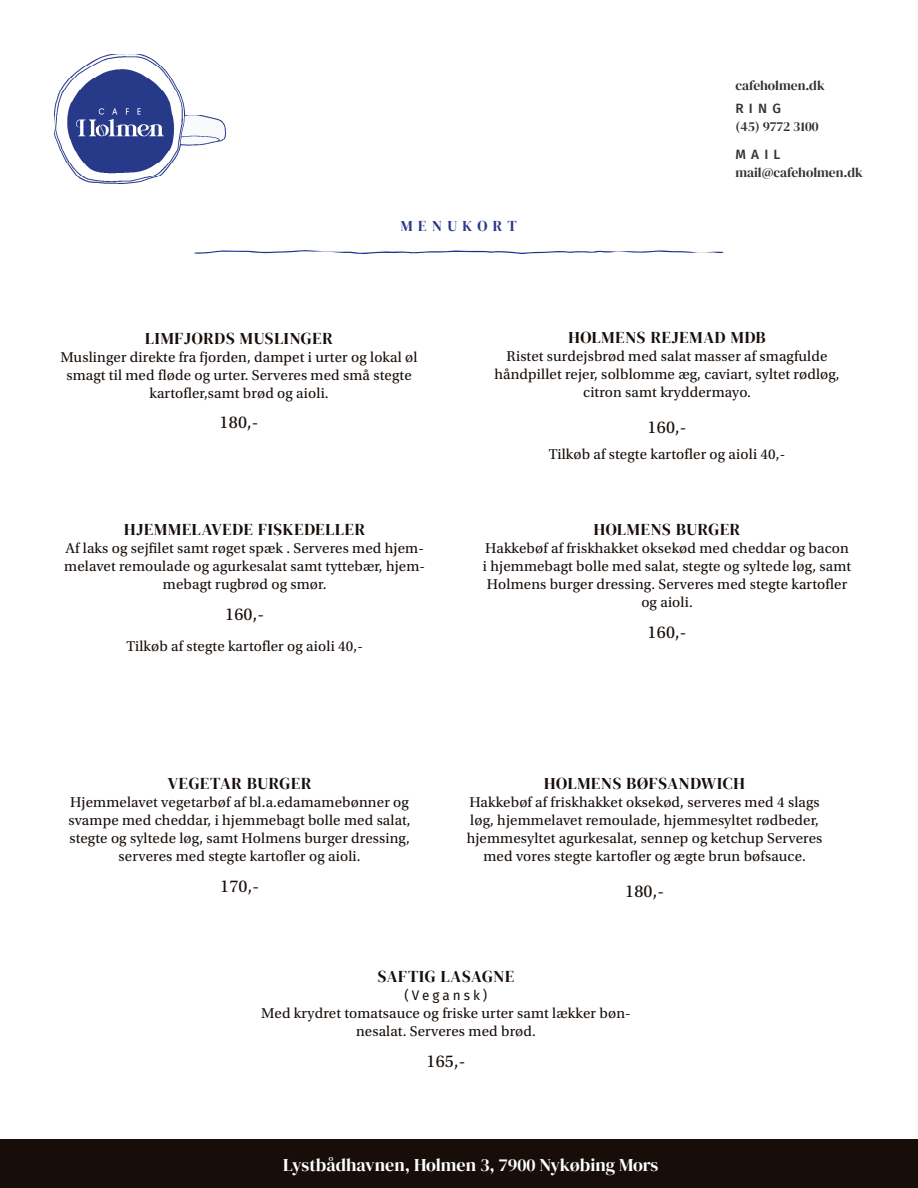
<style>
.page{position:relative;width:918px;height:1188px;background:#fff}
.page>*{position:absolute;margin:0;border:0;box-sizing:border-box;transform-origin:0 0}
.t1{font:18px "DM Serif Display";color:#fff}
.Menu_Item_Description{font:18px "Utopia Std";letter-spacing:.01em;color:#170e09}
.Menu_item{font:16.5px "DM Serif Display";letter-spacing:.045em;color:#170e09}
.Menu_Item_Description-2{font:15px/18px "Utopia Std";letter-spacing:.01em;color:#170e09;text-align:center}
.Menu_item-2{font:15px/18px "Utopia Std";letter-spacing:.01em;color:#170e09;text-align:center}
.Menu_Section{font:15px "DM Serif Display";letter-spacing:.36em;color:#293888}
.t2{font:13.5px "DM Serif Display";color:#313138}
.Menu_item-3{font:13.5px "Fira Sans";letter-spacing:.225em;color:#170e09}
.t3{font:500 13.5px "Fira Sans";letter-spacing:.385em;color:#313138}
</style>
<div class="page">
<svg style="left:194px;top:250px;width:530px;height:4px"></svg>
<img style="left:54px;top:54px;width:172px;height:129px">
<div style="left:0;top:1140px;width:918px;height:48px;background:#170e09"></div>
<p class="Menu_Section" style="left:401px;top:217px;width:118px">MENUKORT</p>
<p class="t2" style="left:735px;top:77px;width:91px">cafeholmen.dk</p>
<p class="t3" style="left:736px;top:97px;width:47px">RING</p>
<p class="t2" style="left:735px;top:118px;width:85px">(45) 9772 3100</p>
<p class="t3" style="left:736px;top:144px;width:46px">MAIL</p>
<p class="t2" style="left:735px;top:165px;width:129px">mail@cafeholmen.dk</p>
<p class="Menu_item" style="left:145px;top:328px;width:189px">LIMFJORDS MUSLINGER</p>
<p class="Menu_Item_Description-2" style="left:61px;top:348px;width:359px">Muslinger direkte fra fjorden, dampet i urter og lokal øl smagt til med fløde og urter. Serveres med små stegte kartofler,samt brød og aioli.</p>
<p class="Menu_Item_Description" style="left:220px;top:413px;width:40px">180,-</p>
<p class="Menu_item" style="left:124px;top:520px;width:242px">HJEMMELAVEDE FISKEDELLER</p>
<p class="Menu_Item_Description-2" style="left:64px;top:539px;width:362px">Af laks og sejfilet samt røget spæk . Serveres med hjem&shy;melavet remoulade og agurkesalat samt tyttebær, hjem&shy;mebagt rugbrød og smør.</p>
<p class="Menu_Item_Description" style="left:225px;top:604px;width:40px">160,-</p>
<p class="Menu_Item_Description-2" style="left:126px;top:637px;width:238px">Tilkøb af stegte kartofler og aioli 40,-</p>
<p class="Menu_item" style="left:568px;top:328px;width:199px">HOLMENS REJEMAD MDB</p>
<p class="Menu_item-2" style="left:494px;top:347px;width:347px">Ristet surdejsbrød med salat masser af smagfulde håndpillet rejer, solblomme æg, caviart, syltet rødløg, citron samt kryddermayo.</p>
<p class="Menu_Item_Description" style="left:648px;top:417px;width:40px">160,-</p>
<p class="Menu_Item_Description-2" style="left:549px;top:446px;width:238px">Tilkøb af stegte kartofler og aioli 40,-</p>
<p class="Menu_item" style="left:594px;top:520px;width:148px">HOLMENS BURGER</p>
<p class="Menu_Item_Description-2" style="left:483px;top:539px;width:370px">Hakkebøf af friskhakket oksekød med cheddar og bacon i hjemmebagt bolle med salat, stegte og syltede løg, samt Holmens burger dressing. Serveres med stegte kartofler og aioli.</p>
<p class="Menu_Item_Description" style="left:648px;top:622px;width:40px">160,-</p>
<p class="Menu_item" style="left:168px;top:774px;width:145px">VEGETAR BURGER</p>
<p class="Menu_Item_Description-2" style="left:68px;top:793px;width:344px">Hjemmelavet vegetarbøf af bl.a.edamamebønner og svampe med cheddar, i hjemmebagt bolle med salat, stegte og syltede løg, samt Holmens burger dressing, serveres med stegte kartofler og aioli.</p>
<p class="Menu_Item_Description" style="left:220px;top:876px;width:40px">170,-</p>
<p class="Menu_item" style="left:544px;top:774px;width:202px">HOLMENS BØFSANDWICH</p>
<p class="Menu_item-2" style="left:467px;top:793px;width:357px">Hakkebøf af friskhakket oksekød, serveres med 4 slags løg, hjemmelavet remoulade, hjemmesyltet rødbeder, hjemmesyltet agurkesalat, sennep og ketchup Serveres med vores stegte kartofler og ægte brun bøfsauce.</p>
<p class="Menu_Item_Description" style="left:625px;top:881px;width:40px">180,-</p>
<p class="Menu_item" style="left:378px;top:967px;width:138px">SAFTIG LASAGNE</p>
<p class="Menu_item-3" style="left:405px;top:985px;width:84px">(Vegansk)</p>
<p class="Menu_Item_Description-2" style="left:261px;top:1005px;width:371px">Med krydret tomatsauce og friske urter samt lækker bøn&shy;nesalat. Serveres med brød.</p>
<p class="Menu_Item_Description" style="left:427px;top:1051px;width:40px">165,-</p>
<p class="t1" style="left:283px;top:1154px;width:377px">Lystbådhavnen, Holmen 3, 7900 Nykøbing Mors</p>
</div>
